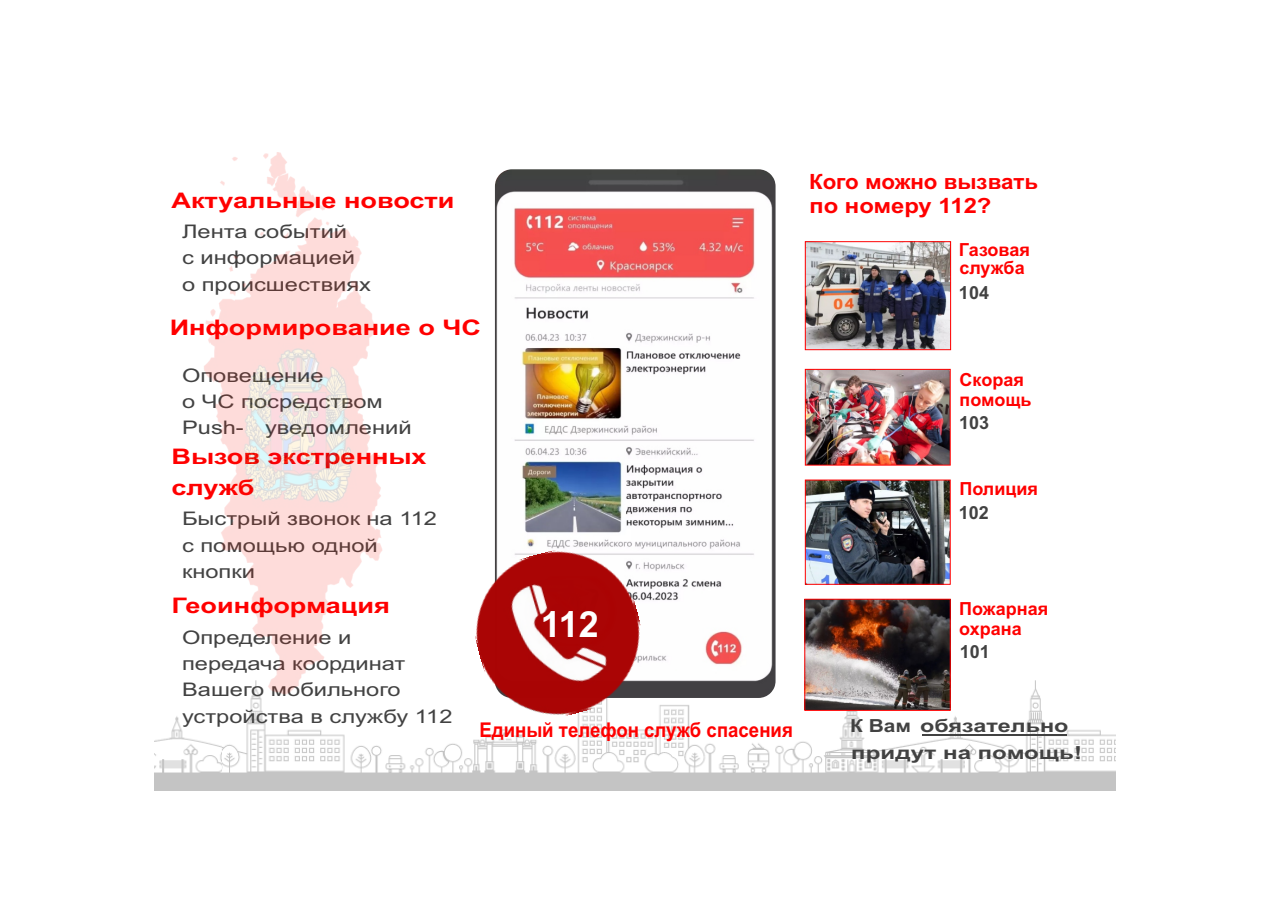
<style>
.page{position:relative;width:1269px;height:901px;background:#fff}
.page>*{position:absolute;margin:0;border:0;box-sizing:border-box;transform-origin:0 0}
.t1{font:700 36px "Arial";color:#fff}
.t2{font:700 21.45px/31.5px "Arial";color:#f00;scale:1.26 1}
.t3{font:700 21px/23.4px "Arial";color:#f00;scale:1.06 1}
.t4{font:700 20.4px "Arial";color:#f00;scale:.92 1}
.t5{font:18.75px/26.1px "Arial";color:#424242;scale:1.26 1}
.t6{font:700 18px/19.2px "Arial";color:#f00}
.t7{font:700 18px/26.1px "Arial";color:#424242;scale:1.16 1}
.t8{font:700 18px "Arial";color:#424242}
</style>
<div class="page">
<img style="left:155px;top:680px;width:961px;height:110px">
<img style="left:495px;top:169px;width:281px;height:528px">
<img style="left:807px;top:481px;width:142px;height:101px">
<img style="left:806px;top:600px;width:143px;height:108px">
<div style="left:804px;top:598px;width:147px;height:112px;border:1px solid #f00"></div>
<img style="left:807px;top:371px;width:142px;height:92px">
<div style="left:805px;top:369px;width:146px;height:96px;border:1px solid #f00"></div>
<img style="left:807px;top:243px;width:142px;height:105px">
<div style="left:805px;top:241px;width:146px;height:109px;border:1px solid #f00"></div>
<img style="left:460px;top:534px;width:198px;height:198px">
<img style="left:200px;top:152px;width:187px;height:542px">
<hr style="left:922px;top:733px;width:145px;height:2px;background:#424242">
<p class="t2" style="left:171px;top:186px;width:226px">Актуальные новости</p>
<p class="t5" style="left:182px;top:220px;width:152px">Лента событий<br>с информацией о происшествиях</p>
<p class="t2" style="left:170px;top:313px;width:249px">Информирование о ЧС</p>
<p class="t5" style="left:182px;top:363px;width:184px">Оповещение<br>о ЧС посредством<br>Push- уведомлений</p>
<p class="t2" style="left:171px;top:442px;width:204px">Вызов экстренных служб</p>
<p class="t5" style="left:182px;top:507px;width:204px">Быстрый звонок на 112 с помощью одной кнопки</p>
<p class="t3" style="left:809px;top:172px;width:218px">Кого можно вызвать по номеру 112?</p>
<p class="t6" style="left:959px;top:241px;width:73px;line-height:18.5px">Газовая служба</p>
<p class="t8" style="left:959px;top:286px;width:32px">104</p>
<p class="t6" style="left:960px;top:370px;width:73px;line-height:20.4px">Скорая помощь</p>
<p class="t8" style="left:959px;top:416px;width:32px">103</p>
<p class="t6" style="left:959px;top:480px;width:80px">Полиция</p>
<p class="t8" style="left:959px;top:505px;width:32px">102</p>
<p class="t2" style="left:171px;top:591px;width:175px">Геоинформация</p>
<p class="t5" style="left:182px;top:625px;width:216px">Определение и передача координат<br>Вашего мобильного устройства в службу 112</p>
<h1 class="t1" style="left:541px;top:610px;width:60px">112</h1>
<p class="t6" style="left:959px;top:600px;width:91px">Пожарная охрана</p>
<p class="t8" style="left:960px;top:644px;width:32px">101</p>
<p class="t4" style="left:479px;top:721px;width:342px">Единый телефон служб спасения</p>
<p class="t7" style="left:850px;top:714px;width:201px">К Вам обязательно придут на помощь!</p>
</div>
